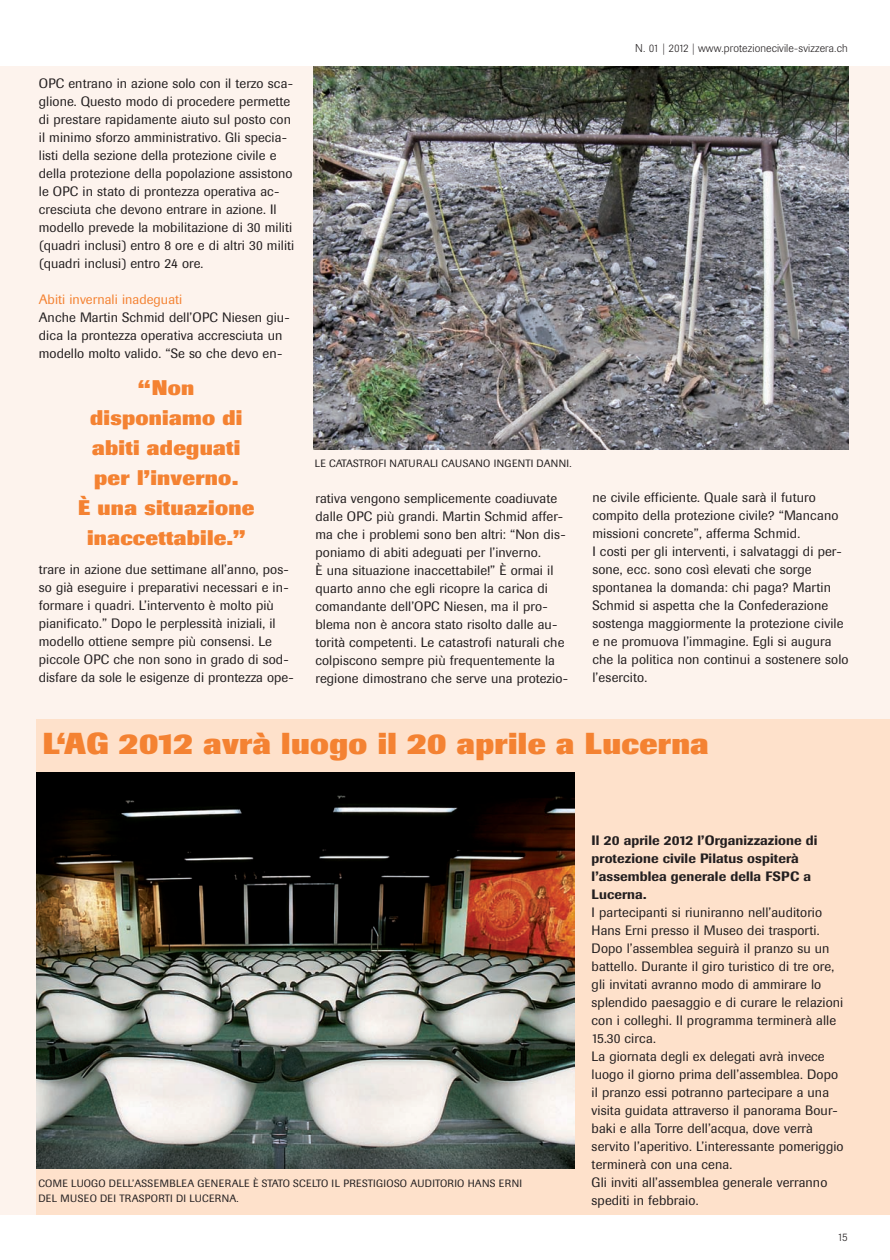
<style>
.page{position:relative;width:890px;height:1260px;background:#fff}
.page>*{position:absolute;margin:0;border:0;box-sizing:border-box;transform-origin:0 0}
.t1{font:800 30px "Berthold Imago BQ";letter-spacing:.015em;color:#f48232}
.t2{font:800 21px/30px "Berthold Imago BQ";letter-spacing:.015em;color:#f48232;text-align:center}
.t3{font:13.5px/18px "Berthold Imago BQ";letter-spacing:.005em;color:#231f20}
.t4{font:500 13.5px/18px "Berthold Imago BQ";letter-spacing:.005em;color:#231f20}
.t5{font:13.5px "Berthold Imago BQ";letter-spacing:.005em;color:#f48232}
.t6{font:300 11.25px "Berthold Imago BQ";letter-spacing:.01em;color:#231f20}
.t7{font:10.5px/15px "Berthold Imago BQ";letter-spacing:.025em;color:#231f20}
</style>
<div class="page">
<img style="left:0;top:66px;width:889px;height:1149px">
<p class="t3" style="left:39px;top:75px;width:257px">OPC entrano in azione solo con il terzo sca&shy;glione. Questo modo di procedere permette di prestare rapidamente aiuto sul posto con il minimo sforzo amministrativo. Gli specia&shy;listi della sezione della protezione civile e della protezione della popolazione assistono le OPC in stato di prontezza operativa ac&shy;cresciuta che devono entrare in azione. Il modello prevede la mobilitazione di 30 militi (quadri inclusi) entro 8 ore e di altri 30 militi (quadri inclusi) entro 24 ore.</p>
<p class="t5" style="left:39px;top:292px;width:145px">Abiti invernali inadeguati»</p>
<p class="t3" style="left:39px;top:308px;width:252px">Anche Martin Schmid dell’OPC Niesen giu&shy;dica la prontezza operativa accresciuta un modello molto valido. “Se so che devo en-</p>
<h2 class="t2" style="left:78px;top:373px;width:178px">“Non disponiamo di abiti adeguati per l’inverno.<br>È una situazione inaccettabile.”</h2>
<p class="t3" style="left:39px;top:560px;width:256px">trare in azione due settimane all’anno, pos&shy;so già eseguire i preparativi necessari e in&shy;formare i quadri. L’intervento è molto più pianificato.” Dopo le perplessità iniziali, il modello ottiene sempre più consensi. Le piccole OPC che non sono in grado di sod&shy;disfare da sole le esigenze di prontezza ope-</p>
<p class="t6" style="left:635px;top:42px;width:214px">N. 01 | 2012 | www.protezionecivile-svizzera.ch</p>
<p class="t7" style="left:315px;top:455px;width:258px">LE CATASTROFI NATURALI CAUSANO INGENTI DANNI.</p>
<p class="t3" style="left:315px;top:489px;width:254px">rativa vengono semplicemente coadiuvate dalle OPC più grandi. Martin Schmid affer&shy;ma che i problemi sono ben altri: “Non dis&shy;poniamo di abiti adeguati per l’inverno.<br>È una situazione inaccettabile!” È ormai il quarto anno che egli ricopre la carica di comandante dell’OPC Niesen, ma il pro&shy;blema non è ancora stato risolto dalle au&shy;torità competenti. Le catastrofi naturali che colpiscono sempre più frequentemente la regione dimostrano che serve una protezio-</p>
<p class="t3" style="left:592px;top:488px;width:258px">ne civile efficiente. Quale sarà il futuro compito della protezione civile? “Mancano missioni concrete”, afferma Schmid.<br>I costi per gli interventi, i salvataggi di per&shy;sone, ecc. sono così elevati che sorge spontanea la domanda: chi paga? Martin Schmid si aspetta che la Confederazione sostenga maggiormente la protezione civile e ne promuova l’immagine. Egli si augura che la politica non continui a sostenere solo l’esercito.</p>
<h1 class="t1" style="left:43px;top:727px;width:667px">L‘AG 2012 avrà luogo il 20 aprile a Lucerna</h1>
<p class="t7" style="left:38px;top:1175px;width:485px">COME LUOGO DELL’ASSEMBLEA GENERALE È STATO SCELTO IL PRESTIGIOSO AUDITORIO HANS ERNI<br>DEL MUSEO DEI TRASPORTI DI LUCERNA.</p>
<p class="t4" style="left:591px;top:831px;width:227px">Il 20 aprile 2012 l’Organizzazione di protezione civile Pilatus ospiterà l’assemblea generale della FSPC a<br>Lucerna.</p>
<p class="t3" style="left:591px;top:903px;width:253px">I partecipanti si riuniranno nell’auditorio Hans Erni presso il Museo dei trasporti.<br>Dopo l’assemblea seguirà il pranzo su un battello. Durante il giro turistico di tre ore, gli invitati avranno modo di ammirare lo splendido paesaggio e di curare le relazioni con i colleghi. Il programma terminerà alle 15.30 circa.<br>La giornata degli ex delegati avrà invece luogo il giorno prima dell’assemblea. Dopo il pranzo essi potranno partecipare a una visita guidata attraverso il panorama Bour&shy;baki e alla Torre dell’acqua, dove verrà servito l’aperitivo. L’interessante pomeriggio terminerà con una cena.<br>Gli inviti all’assemblea generale verranno spediti in febbraio.</p>
<p class="t6" style="left:837px;top:1230px;width:12px">15</p>
</div>
